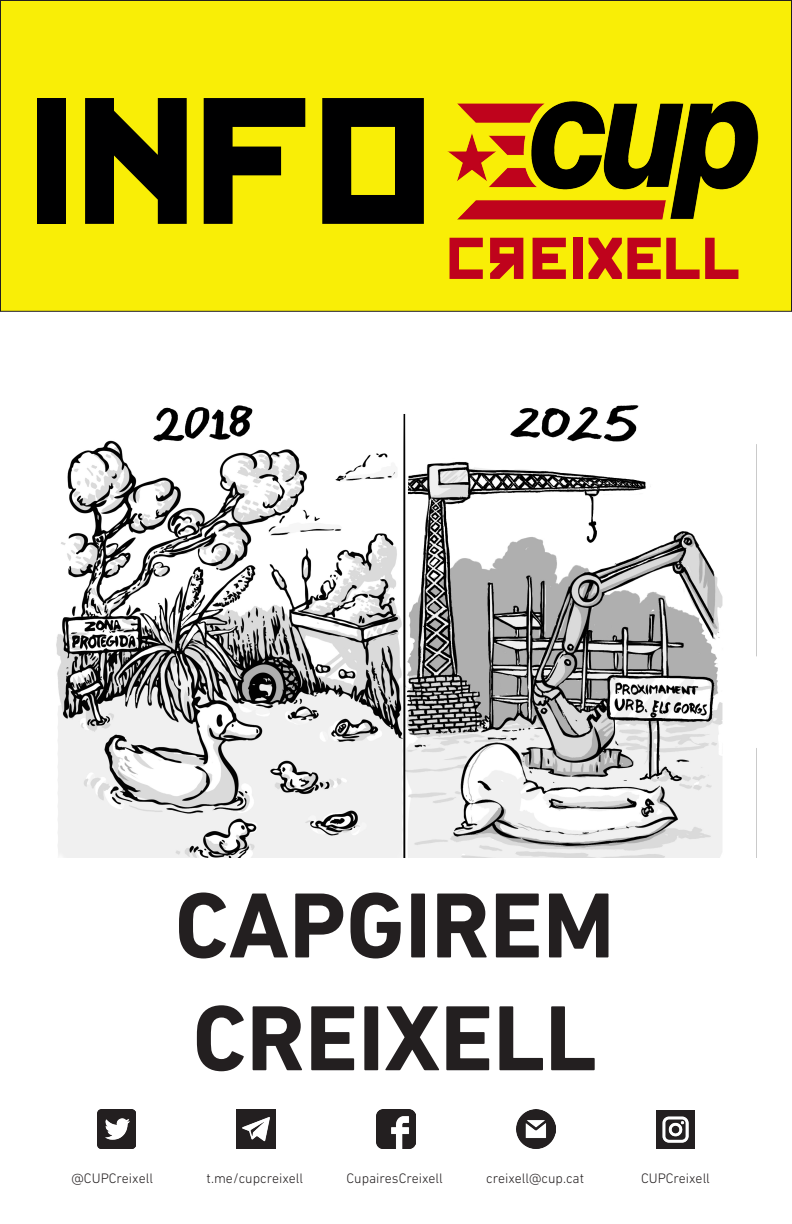
<style>
.page{position:relative;width:792px;height:1224px;background:#fff}
.page>*{position:absolute;margin:0;border:0;box-sizing:border-box;transform-origin:0 0}
.t1{font:171px "Kremlin";color:#000001}
.t2{font:700 94px/112.8px "DIN Next LT Pro";color:#231f20}
.t3{font:56px "Kremlin";color:#bf031c}
.t4{font:300 14px "DIN Next LT Pro";color:#231f20}
</style>
<div class="page">
<div style="left:0;top:1px;width:791px;height:310px;background:#f9ee06"></div>
<img style="left:56px;top:405px;width:667px;height:452px">
<img style="left:656px;top:1110px;width:39px;height:39px">
<img style="left:516px;top:1110px;width:39px;height:39px">
<img style="left:377px;top:1110px;width:38px;height:38px">
<img style="left:237px;top:1110px;width:39px;height:39px">
<img style="left:97px;top:1110px;width:39px;height:39px">
<img style="left:282px;top:0;width:510px;height:597px">
<svg style="left:490px;top:238px;width:33px;height:41px"></svg>
<p class="t1" style="left:36px;top:97px;width:405px">INFO</p>
<p class="t3" style="left:449px;top:237px;width:40px">C</p>
<p class="t3" style="left:532px;top:237px;width:213px">EIXELL</p>
<p class="t2" style="left:175px;top:869px;width:442px">CAPGIREM<br>CREIXELL</p>
<p class="t4" style="left:72px;top:1170px;width:83px">@CUPCreixell</p>
<p class="t4" style="left:207px;top:1170px;width:98px">t.me/cupcreixell</p>
<p class="t4" style="left:346px;top:1170px;width:98px">CupairesCreixell</p>
<p class="t4" style="left:486px;top:1170px;width:99px">creixell@cup.cat</p>
<p class="t4" style="left:641px;top:1170px;width:70px">CUPCreixell</p>
</div>
